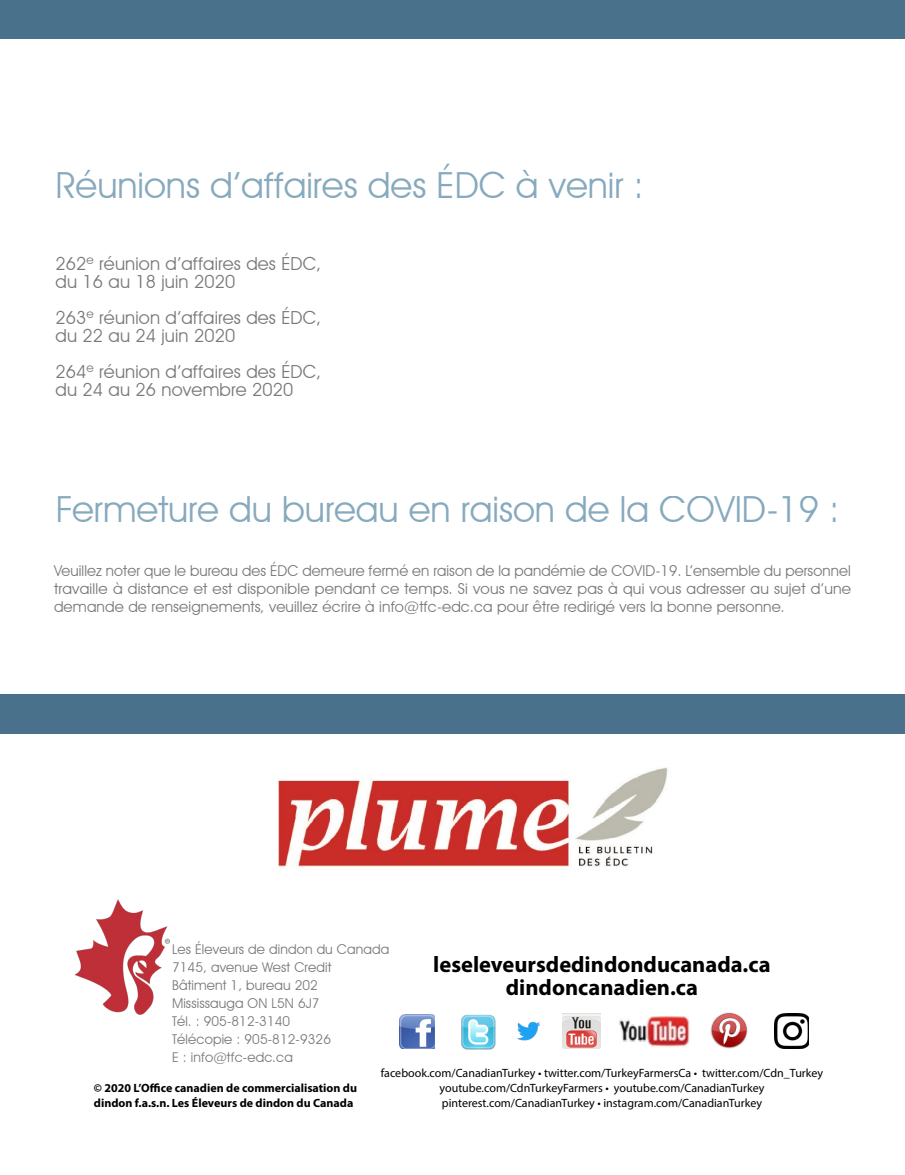
<style>
.page{position:relative;width:905px;height:1175px;background:#fff}
.page>*{position:absolute;margin:0;border:0;box-sizing:border-box;transform-origin:0 0}
.t1{font:36px "Avant Garde IT Cby BT";color:#6894ad}
.t2{font:700 22.5px/22.5px "Myriad Pro";color:#000;text-align:center}
.t3{font:18px/18px "Avant Garde IT Cby BT";letter-spacing:.01em;color:#77787b}
.t4{font:15px/18px "Avant Garde IT Cby BT";letter-spacing:.01em;color:#77787b;text-align:justify}
.t5{font:13.5px/18px "Avant Garde IT Cby BT";letter-spacing:.01em;color:#77787b}
.t6{font:12px/15px "Myriad Pro";color:#000;text-align:center}
.t7{font:700 12px/15px "Myriad Pro";color:#000}
</style>
<div class="page">
<div style="left:0;top:694px;width:904px;height:40px;background:#4a718b"></div>
<div style="left:0;top:0;width:904px;height:39px;background:#4a718b"></div>
<img style="left:74px;top:899px;width:96px;height:116px">
<img style="left:400px;top:1014px;width:35px;height:34px">
<img style="left:461px;top:1014px;width:34px;height:35px">
<img style="left:517px;top:1021px;width:23px;height:20px">
<img style="left:562px;top:1013px;width:38px;height:35px">
<img style="left:710px;top:1012px;width:38px;height:36px">
<img style="left:774px;top:1013px;width:34px;height:35px">
<img style="left:619px;top:1016px;width:71px;height:31px">
<img style="left:278px;top:767px;width:390px;height:100px">
<h1 class="t1" style="left:56px;top:163px;width:590px">Réunions d’affaires des ÉDC à venir :</h1>
<p class="t3" style="left:56px;top:254px;width:267px">262<sup>e</sup> réunion d’affaires des ÉDC, du 16 au 18 juin 2020</p>
<p class="t3" style="left:56px;top:308px;width:267px">263<sup>e</sup> réunion d’affaires des ÉDC, du 22 au 24 juin 2020</p>
<p class="t3" style="left:56px;top:362px;width:267px">264<sup>e</sup> réunion d’affaires des ÉDC, du 24 au 26 novembre 2020</p>
<h1 class="t1" style="left:56px;top:487px;width:785px">Fermeture du bureau en raison de la COVID-19 :</h1>
<p class="t4" style="left:54px;top:562px;width:798px">Veuillez noter que le bureau des ÉDC demeure fermé en raison de la pandémie de COVID-19. L’ensemble du personnel travaille à distance et est disponible pendant ce temps. Si vous ne savez pas à qui vous adresser au sujet d’une demande de renseignements, veuillez écrire à info@tfc-edc.ca pour être redirigé vers la bonne personne.</p>
<p class="t5" style="left:172px;top:940px;width:219px">Les Éleveurs de dindon du Canada<br>7145, avenue West Credit<br>Bâtiment 1, bureau 202<br>Mississauga ON L5N 6J7<br>Tél. : 905-812-3140<br>Télécopie : 905-812-9326<br>E : info@tfc-edc.ca</p>
<p class="t7" style="left:94px;top:1080px;width:265px">© 2020 L’Office canadien de commercialisation du dindon f.a.s.n. Les Éleveurs de dindon du Canada</p>
<h2 class="t2" style="left:433px;top:952px;width:339px">leseleveursdedindonducanada.ca dindoncanadien.ca</h2>
<p class="t6" style="left:381px;top:1065px;width:444px">facebook.com/CanadianTurkey • twitter.com/TurkeyFarmersCa • twitter.com/Cdn_Turkey youtube.com/CdnTurkeyFarmers • youtube.com/CanadianTurkey pinterest.com/CanadianTurkey • instagram.com/CanadianTurkey</p>
</div>
